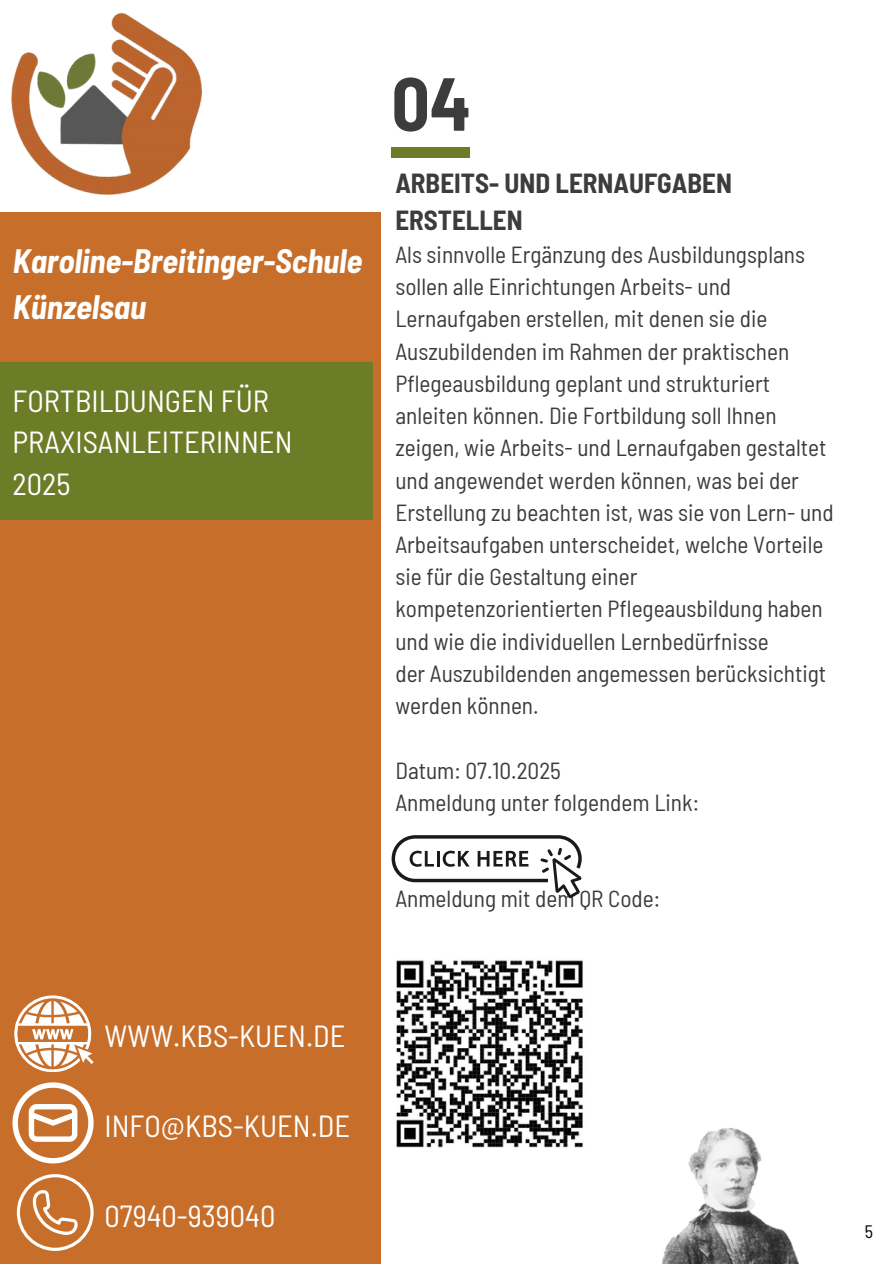
<style>
.page{position:relative;width:894px;height:1264px;background:#fff}
.page>*{position:absolute;margin:0;border:0;box-sizing:border-box;transform-origin:0 0}
.t1{font:700 semi-condensed 75px "Barlow";color:#3b3c3c}
.t2{font:italic 700 semi-condensed 33.15px/46.2px "Barlow";color:#fff}
.t3{font:semi-condensed 30.45px/41.8px "Barlow";color:#fff}
.t4{font:700 semi-condensed 27px/37.2px "Barlow";color:#3b3c3c}
.t5{font:semi-condensed 23.25px/32.2px "Barlow";color:#3b3c3c}
.t6{font:semi-condensed 18px "Barlow";color:#000}
</style>
<div class="page">
<div style="left:0;top:212px;width:380px;height:1051px;background:#c76f2a"></div>
<div style="left:391px;top:147px;width:78px;height:10px;background:#6c7c27"></div>
<div style="left:0;top:362px;width:372px;height:158px;background:#6c7c27"></div>
<svg style="left:17px;top:1174px;width:76px;height:76px"></svg>
<svg style="left:14px;top:995px;width:79px;height:76px"></svg>
<img style="left:662px;top:1128px;width:137px;height:135px">
<svg style="left:13px;top:1082px;width:81px;height:81px"></svg>
<img style="left:11px;top:12px;width:192px;height:183px">
<svg style="left:391px;top:835px;width:190px;height:63px"></svg>
<img style="left:396px;top:960px;width:187px;height:187px">
<p class="t2" style="left:13px;top:237px;width:351px">Karoline-Breitinger-Schule<br>Künzelsau</p>
<p class="t3" style="left:13px;top:378px;width:281px">FORTBILDUNGEN FÜR<br>PRAXISANLEITERINNEN<br>2025</p>
<p class="t1" style="left:391px;top:56px;width:81px">04</p>
<p class="t4" style="left:395px;top:164px;width:338px">ARBEITS- UND LERNAUFGABEN<br>ERSTELLEN</p>
<h1 class="t5" style="left:395px;top:237px;width:411px">Als sinnvolle Ergänzung des Ausbildungsplans sollen alle Einrichtungen Arbeits- und</h1>
<p class="t5" style="left:395px;top:302px;width:395px">Lernaufgaben erstellen, mit denen sie die<br>Auszubildenden im Rahmen der praktischen</p>
<p class="t5" style="left:395px;top:366px;width:439px">Pflegeausbildung geplant und strukturiert anleiten können. Die Fortbildung soll Ihnen zeigen, wie Arbeits- und Lernaufgaben gestaltet und angewendet werden können, was bei der Erstellung zu beachten ist, was sie von Lern- und</p>
<p class="t5" style="left:395px;top:527px;width:429px">Arbeitsaufgaben unterscheidet, welche Vorteile sie für die Gestaltung einer kompetenzorientierten Pflegeausbildung haben und wie die individuellen Lernbedürfnisse</p>
<h1 class="t5" style="left:395px;top:656px;width:432px">der Auszubildenden angemessen berücksichtigt werden können.</h1>
<h1 class="t5" style="left:395px;top:753px;width:167px">Datum: 07.10.2025</h1>
<h1 class="t5" style="left:395px;top:785px;width:305px">Anmeldung unter folgendem Link:</h1>
<h2 class="t5" style="left:395px;top:882px;width:266px">Anmeldung mit dem QR Code:</h2>
<p class="t3" style="left:105px;top:1013px;width:242px">WWW.KBS-KUEN.DE</p>
<p class="t3" style="left:105px;top:1103px;width:247px">INFO@KBS-KUEN.DE</p>
<p class="t3" style="left:105px;top:1193px;width:172px">07940-939040</p>
<p class="t6" style="left:864px;top:1220px;width:10px">5</p>
</div>
